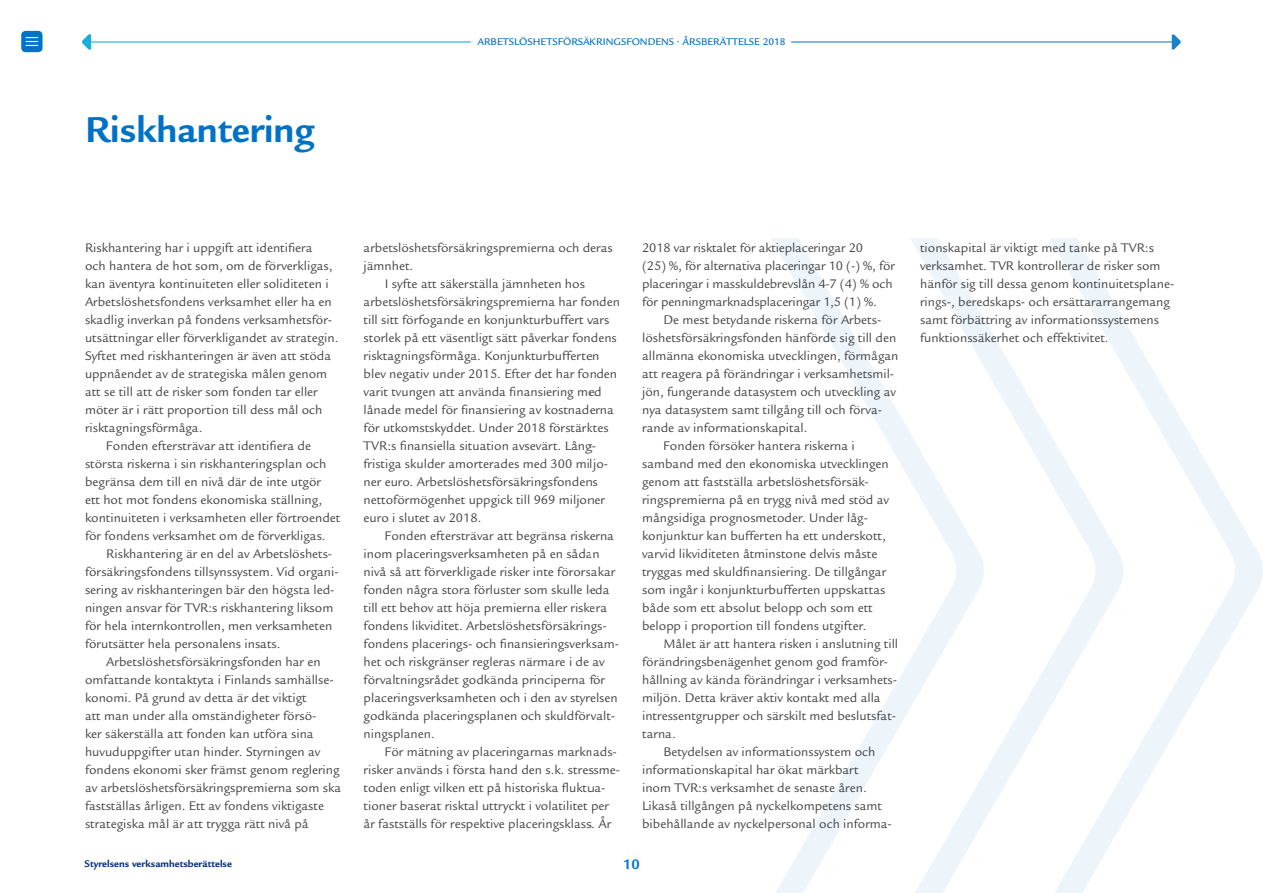
<style>
.page{position:relative;width:1263px;height:893px;background:#fff}
.page>*{position:absolute;margin:0;border:0;box-sizing:border-box;transform-origin:0 0}
.t1{font:700 39px "Legacy Sans Std";color:#0072c6}
.t2{font:700 15px "Legacy Sans Std";color:#0072c6}
.t3{font:13.5px/18px "Legacy Sans Std";color:#414042}
.t4{font:500 10.5px "Legacy Sans Std";color:#0072c6}
.t5{font:700 10.5px "Legacy Sans Std";color:#002b7f}
</style>
<div class="page">
<div style="left:21px;top:31px;width:22px;height:21px;background:#0072c6;border-radius:4px"></div>
<svg style="left:26px;top:37px;width:12px;height:9px"></svg>
<hr style="left:85px;top:42px;width:386px;height:1px;background:#00a5db">
<svg style="left:82px;top:34px;width:9px;height:16px"></svg>
<hr style="left:791px;top:42px;width:387px;height:1px;background:#0072c6">
<svg style="left:1172px;top:34px;width:9px;height:16px"></svg>
<svg style="left:771px;top:239px;width:98px;height:654px"></svg>
<svg style="left:869px;top:239px;width:393px;height:654px"></svg>
<h1 class="t1" style="left:85px;top:107px;width:231px">Riskhantering</h1>
<p class="t4" style="left:477px;top:36px;width:310px">ARBETSLÖSHETSFÖRSÄKRINGSFONDENS • ÅRSBERÄTTELSE 2018</p>
<p class="t3" style="left:85px;top:239px;width:255px">Riskhantering har i uppgift att identifera<br>och hantera de hot som, om de förverkligas, kan äventyra kontinuiteten eller soliditeten i Arbetslöshetsfondens verksamhet eller ha en skadlig inverkan på fondens verksamhetsför&shy;utsättningar eller förverkligandet av strategin.<br>Syftet med riskhanteringen är även att stöda uppnåendet av de strategiska målen genom att se till att de risker som fonden tar eller möter är i rätt proportion till dess mål och risktagningsförmåga.</p>
<p class="t3" style="left:85px;top:437px;width:257px;text-indent:21px">Fonden eftersträvar att identifera de största riskerna i sin riskhanteringsplan och begränsa dem till en nivå där de inte utgör<br>ett hot mot fondens ekonomiska ställning, kontinuiteten i verksamheten eller förtroendet för fondens verksamhet om de förverkligas.</p>
<p class="t3" style="left:85px;top:545px;width:255px;text-indent:21px">Riskhantering är en del av Arbetslöshets&shy;försäkringsfondens tillsynssystem. Vid organi&shy;sering av riskhanteringen bär den högsta led&shy;ningen ansvar för TVR:s riskhantering liksom för hela internkontrollen, men verksamheten förutsätter hela personalens insats.</p>
<p class="t3" style="left:85px;top:653px;width:258px;text-indent:21px">Arbetslöshetsförsäkringsfonden har en omfattande kontaktyta i Finlands samhällse&shy;konomi. På grund av detta är det viktigt<br>att man under alla omständigheter försö-<br>ker säkerställa att fonden kan utföra sina huvuduppgifter utan hinder. Styrningen av fondens ekonomi sker främst genom reglering av arbetslöshetsförsäkringspremierna som ska fastställas årligen. Ett av fondens viktigaste strategiska mål är att trygga rätt nivå på</p>
<p class="t3" style="left:364px;top:239px;width:251px">arbetslöshetsförsäkringspremierna och deras jämnhet.</p>
<p class="t3" style="left:364px;top:275px;width:258px;text-indent:21px">I syfte att säkerställa jämnheten hos arbetslöshetsförsäkringspremierna har fonden till sitt förfogande en konjunkturbuffert vars storlek på ett väsentligt sätt påverkar fondens risktagningsförmåga. Konjunkturbufferten blev negativ under 2015. Efter det har fonden varit tvungen att använda fnansiering med lånade medel för fnansiering av kostnaderna för utkomstskyddet. Under 2018 förstärktes TVR:s fnansiella situation avsevärt. Lång&shy;fristiga skulder amorterades med 300 miljo&shy;ner euro. Arbetslöshetsförsäkringsfondens nettoförmögenhet uppgick till 969 miljoner euro i slutet av 2018.</p>
<p class="t3" style="left:364px;top:527px;width:257px;text-indent:21px">Fonden eftersträvar att begränsa riskerna inom placeringsverksamheten på en sådan nivå så att förverkligade risker inte förorsakar fonden några stora förluster som skulle leda till ett behov att höja premierna eller riskera fondens likviditet. Arbetslöshetsförsäkrings&shy;fondens placerings- och fnansieringsverksam&shy;het och riskgränser regleras närmare i de av förvaltningsrådet godkända principerna för placeringsverksamheten och i den av styrelsen godkända placeringsplanen och skuldförvalt&shy;ningsplanen.</p>
<p class="t3" style="left:364px;top:743px;width:258px;text-indent:21px">För mätning av placeringarnas marknads&shy;risker används i första hand den s.k. stressme&shy;toden enligt vilken ett på historiska fuktua&shy;tioner baserat risktal uttryckt i volatilitet per år fastställs för respektive placeringsklass. År</p>
<p class="t3" style="left:642px;top:239px;width:222px">2018 var risktalet för aktieplaceringar 20</p>
<p class="t3" style="left:642px;top:257px;width:254px">(25) %, för alternativa placeringar 10 (-) %, för</p>
<p class="t3" style="left:642px;top:275px;width:252px">placeringar i masskuldebrevslån 4-7 (4) % och</p>
<p class="t3" style="left:642px;top:293px;width:236px">för penningmarknadsplaceringar 1,5 (1) %.</p>
<p class="t3" style="left:663px;top:311px;width:219px">De mest betydande riskerna för Arbets-</p>
<p class="t3" style="left:642px;top:329px;width:256px">löshetsförsäkringsfonden hänförde sig till den</p>
<p class="t3" style="left:642px;top:347px;width:258px">allmänna ekonomiska utvecklingen, förmågan</p>
<p class="t3" style="left:642px;top:365px;width:254px">att reagera på förändringar i verksamhetsmil-</p>
<p class="t3" style="left:642px;top:383px;width:255px">jön, fungerande datasystem och utveckling av</p>
<p class="t3" style="left:642px;top:401px;width:241px">nya datasystem samt tillgång till och förva-</p>
<p class="t3" style="left:642px;top:419px;width:167px">rande av informationskapital.</p>
<p class="t3" style="left:663px;top:437px;width:193px">Fonden försöker hantera riskerna i</p>
<p class="t3" style="left:642px;top:455px;width:248px">samband med den ekonomiska utvecklingen</p>
<p class="t3" style="left:642px;top:473px;width:228px">genom att fastställa arbetslöshetsförsäk-</p>
<p class="t3" style="left:642px;top:491px;width:248px">ringspremierna på en trygg nivå med stöd av</p>
<p class="t3" style="left:642px;top:509px;width:227px">mångsidiga prognosmetoder. Under låg-</p>
<p class="t3" style="left:642px;top:527px;width:245px">konjunktur kan bufferten ha ett underskott,</p>
<p class="t3" style="left:642px;top:545px;width:237px">varvid likviditeten åtminstone delvis måste</p>
<p class="t3" style="left:642px;top:563px;width:246px">tryggas med skuldfnansiering. De tillgångar</p>
<p class="t3" style="left:642px;top:581px;width:245px">som ingår i konjunkturbufferten uppskattas</p>
<p class="t3" style="left:642px;top:599px;width:232px">både som ett absolut belopp och som ett</p>
<p class="t3" style="left:642px;top:616px;width:226px">belopp i proportion till fondens utgifter.</p>
<p class="t3" style="left:663px;top:634px;width:236px">Målet är att hantera risken i anslutning till</p>
<p class="t3" style="left:642px;top:652px;width:247px">förändringsbenägenhet genom god framför-</p>
<p class="t3" style="left:642px;top:670px;width:256px">hållning av kända förändringar i verksamhets-</p>
<p class="t3" style="left:642px;top:688px;width:240px">miljön. Detta kräver aktiv kontakt med alla</p>
<p class="t3" style="left:642px;top:706px;width:255px">intressentgrupper och särskilt med beslutsfat-</p>
<p class="t3" style="left:642px;top:724px;width:35px">tarna.</p>
<p class="t3" style="left:663px;top:742px;width:214px">Betydelsen av informationssystem och</p>
<p class="t3" style="left:642px;top:760px;width:218px">informationskapital har ökat märkbart</p>
<p class="t3" style="left:642px;top:778px;width:226px">inom TVR:s verksamhet de senaste åren.</p>
<p class="t3" style="left:642px;top:796px;width:241px">Likaså tillgången på nyckelkompetens samt</p>
<p class="t3" style="left:642px;top:814px;width:251px">bibehållande av nyckelpersonal och informa-</p>
<p class="t5" style="left:85px;top:858px;width:149px">Styrelsens verksamhetsberättelse</p>
<p class="t2" style="left:623px;top:855px;width:18px">10</p>
<p class="t3" style="left:920px;top:238px;width:256px">tionskapital är viktigt med tanke på TVR:s verksamhet. TVR kontrollerar de risker som hänför sig till dessa genom kontinuitetsplane&shy;rings-, beredskaps- och ersättararrangemang samt förbättring av informationssystemens funktionssäkerhet och effektivitet.</p>
</div>
